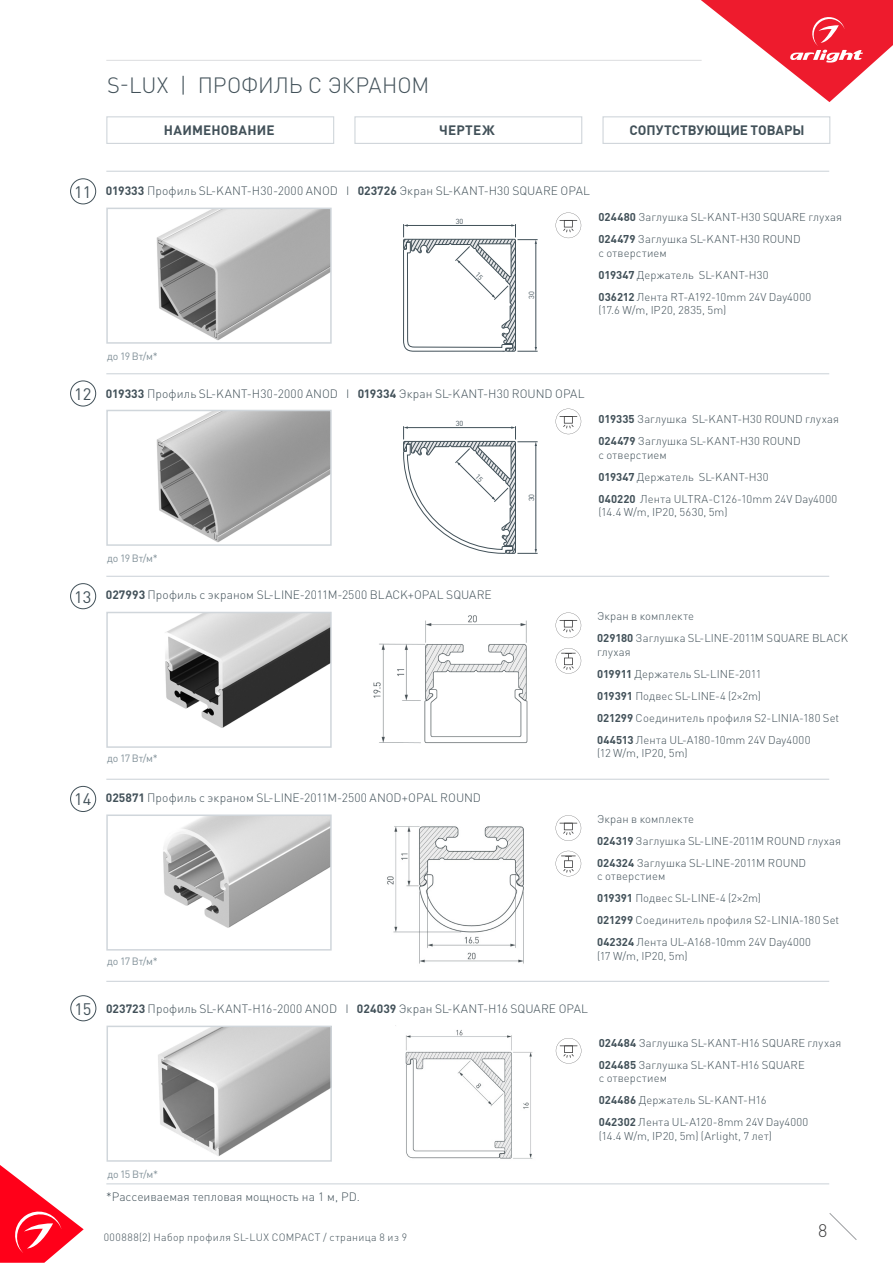
<style>
.page{position:relative;width:893px;height:1263px;background:#fff}
.page>*{position:absolute;margin:0;border:0;box-sizing:border-box;transform-origin:0 0}
.t1{font:300 21.9px "DIN Pro";letter-spacing:-.005em;color:#425159}
.t2{font:300 18px "DIN Pro";color:#3e3e3f}
.t3{font:16.5px "DIN Pro";color:#425159}
.t4{font:700 13.5px "DIN Pro";letter-spacing:.005em;color:#425159}
.t5{font:300 12px "DIN Pro";letter-spacing:.005em;color:#425159}
.t6{font:300 11.25px/13.5px "DIN Pro";letter-spacing:.01em;color:#425159}
.t7{font:300 10.5px "DIN Pro";letter-spacing:.035em;color:#425159}
.t8{font:10.5px "DIN Pro";letter-spacing:-.015em;color:#83929a}
.t9{font:7.35px "DIN Pro";letter-spacing:-.025em;color:#425159}
.s1{font-weight:700}
</style>
<div class="page">
<svg style="left:829px;top:1213px;width:28px;height:27px"></svg>
<div style="left:106px;top:116px;width:228px;height:28px;border:1px solid #d0d6db"></div>
<div style="left:354px;top:116px;width:228px;height:28px;border:1px solid #d0d6db"></div>
<div style="left:602px;top:116px;width:228px;height:28px;border:1px solid #d0d6db"></div>
<hr style="left:106px;top:171px;width:723px;height:1px;background:#d0d6db">
<hr style="left:106px;top:373px;width:723px;height:1px;background:#d0d6db">
<hr style="left:106px;top:576px;width:723px;height:1px;background:#d0d6db">
<hr style="left:106px;top:779px;width:723px;height:1px;background:#d0d6db">
<hr style="left:106px;top:981px;width:723px;height:1px;background:#d0d6db">
<hr style="left:106px;top:1183px;width:723px;height:1px;background:#d0d6db">
<svg style="left:0;top:1165px;width:84px;height:98px"></svg>
<hr style="left:106px;top:60px;width:596px;height:1px;background:#dcdddf">
<svg style="left:701px;top:0;width:192px;height:102px"></svg>
<svg style="left:556px;top:213px;width:25px;height:25px"></svg>
<svg style="left:556px;top:409px;width:25px;height:25px"></svg>
<svg style="left:556px;top:612px;width:25px;height:26px"></svg>
<svg style="left:556px;top:815px;width:25px;height:26px"></svg>
<img style="left:373px;top:616px;width:155px;height:128px">
<img style="left:387px;top:826px;width:137px;height:138px">
<img style="left:156px;top:211px;width:173px;height:130px">
<div style="left:106px;top:208px;width:226px;height:136px;border:2px solid #d0d6db"></div>
<img style="left:156px;top:413px;width:173px;height:130px">
<div style="left:106px;top:410px;width:226px;height:136px;border:2px solid #d0d6db"></div>
<img style="left:165px;top:615px;width:164px;height:113px">
<div style="left:106px;top:612px;width:226px;height:136px;border:2px solid #d0d6db"></div>
<img style="left:163px;top:817px;width:166px;height:111px">
<div style="left:106px;top:814px;width:226px;height:136px;border:2px solid #d0d6db"></div>
<svg style="left:556px;top:648px;width:25px;height:26px"></svg>
<svg style="left:556px;top:851px;width:25px;height:25px"></svg>
<div style="left:70px;top:583px;width:26px;height:26px;border:1px solid #425159;border-radius:50%"></div>
<div style="left:70px;top:786px;width:26px;height:26px;border:1px solid #425159;border-radius:50%"></div>
<div style="left:70px;top:179px;width:26px;height:25px;border:1px solid #425159;border-radius:50%"></div>
<div style="left:70px;top:381px;width:26px;height:25px;border:1px solid #425159;border-radius:50%"></div>
<svg style="left:556px;top:1038px;width:25px;height:25px"></svg>
<img style="left:405px;top:1030px;width:128px;height:129px">
<img style="left:158px;top:1029px;width:171px;height:127px">
<div style="left:107px;top:1026px;width:225px;height:136px;border:2px solid #d0d6db"></div>
<div style="left:71px;top:995px;width:25px;height:26px;border:1px solid #425159;border-radius:50%"></div>
<svg style="left:403px;top:224px;width:135px;height:128px"></svg>
<svg style="left:403px;top:426px;width:135px;height:128px"></svg>
<p class="t1" style="left:107px;top:71px;width:323px">S-LUX | ПРОФИЛЬ С ЭКРАНОМ</p>
<p class="t4" style="left:164px;top:121px;width:112px">НАИМЕНОВАНИЕ</p>
<p class="t4" style="left:439px;top:121px;width:57px">ЧЕРТЕЖ</p>
<p class="t4" style="left:629px;top:121px;width:177px">СОПУТСТВУЮЩИЕ ТОВАРЫ</p>
<p class="t3" style="left:74px;top:180px;width:19px">11</p>
<p class="t5" style="left:106px;top:183px;width:486px"><span class="s1">019333</span> Профиль SL-KANT-H30-2000 ANOD I <span class="s1">023726</span> Экран SL-KANT-H30 SQUARE OPAL</p>
<p class="t9" style="left:456px;top:216px;width:9px">30</p>
<p class="t9" style="left:527px;top:299px;width:9px;rotate:-90deg">30</p>
<p class="t6" style="left:598px;top:210px;width:245px"><span class="s1">024480</span> Заглушка SL-KANT-H30 SQUARE глухая</p>
<p class="t6" style="left:598px;top:232px;width:204px"><span class="s1">024479</span> Заглушка SL-KANT-H30 ROUND с отверстием</p>
<p class="t6" style="left:598px;top:267px;width:172px"><span class="s1">019347</span> Держатель SL-KANT-H30</p>
<p class="t6" style="left:598px;top:289px;width:214px"><span class="s1">036212</span> Лента RT-A192-10mm 24V Day4000 (17.6 W/m, IP20, 2835, 5m)</p>
<p class="t8" style="left:107px;top:349px;width:52px">до 19 Вт/м*</p>
<p class="t3" style="left:74px;top:383px;width:19px">12</p>
<p class="t5" style="left:106px;top:385px;width:480px"><span class="s1">019333</span> Профиль SL-KANT-H30-2000 ANOD I <span class="s1">019334</span> Экран SL-KANT-H30 ROUND OPAL</p>
<p class="t9" style="left:456px;top:419px;width:9px">30</p>
<p class="t9" style="left:527px;top:501px;width:9px;rotate:-90deg">30</p>
<p class="t6" style="left:598px;top:412px;width:242px"><span class="s1">019335</span> Заглушка SL-KANT-H30 ROUND глухая</p>
<p class="t6" style="left:598px;top:434px;width:204px"><span class="s1">024479</span> Заглушка SL-KANT-H30 ROUND с отверстием</p>
<p class="t6" style="left:598px;top:469px;width:172px"><span class="s1">019347</span> Держатель SL-KANT-H30</p>
<p class="t6" style="left:598px;top:491px;width:240px"><span class="s1">040220</span> Лента ULTRA-C126-10mm 24V Day4000 (14.4 W/m, IP20, 5630, 5m)</p>
<p class="t8" style="left:107px;top:551px;width:52px">до 19 Вт/м*</p>
<p class="t3" style="left:74px;top:585px;width:19px">13</p>
<p class="t5" style="left:106px;top:587px;width:387px"><span class="s1">027993</span> Профиль с экраном SL-LINE-2011M-2500 BLACK+OPAL SQUARE</p>
<p class="t8" style="left:107px;top:751px;width:52px">до 17 Вт/м*</p>
<p class="t6" style="left:597px;top:609px;width:99px">Экран в комплекте</p>
<p class="t6" style="left:597px;top:631px;width:252px"><span class="s1">029180</span> Заглушка SL-LINE-2011M SQUARE BLACK глухая</p>
<p class="t6" style="left:597px;top:666px;width:166px"><span class="s1">019911</span> Держатель SL-LINE-2011</p>
<p class="t6" style="left:597px;top:688px;width:165px"><span class="s1">019391</span> Подвес SL-LINE-4 (2×2m)</p>
<p class="t6" style="left:597px;top:710px;width:243px"><span class="s1">021299</span> Соединитель профиля S2-LINIA-180 Set</p>
<p class="t6" style="left:597px;top:732px;width:215px"><span class="s1">044513</span> Лента UL-A180-10mm 24V Day4000 (12 W/m, IP20, 5m)</p>
<p class="t3" style="left:74px;top:788px;width:19px">14</p>
<p class="t5" style="left:106px;top:789px;width:377px"><span class="s1">025871</span> Профиль с экраном SL-LINE-2011M-2500 ANOD+OPAL ROUND</p>
<p class="t8" style="left:107px;top:954px;width:52px">до 17 Вт/м*</p>
<p class="t6" style="left:597px;top:811px;width:99px">Экран в комплекте</p>
<p class="t6" style="left:597px;top:833px;width:246px"><span class="s1">024319</span> Заглушка SL-LINE-2011M ROUND глухая</p>
<p class="t6" style="left:597px;top:855px;width:211px"><span class="s1">024324</span> Заглушка SL-LINE-2011M ROUND с отверстием</p>
<p class="t6" style="left:597px;top:891px;width:165px"><span class="s1">019391</span> Подвес SL-LINE-4 (2×2m)</p>
<p class="t6" style="left:597px;top:913px;width:243px"><span class="s1">021299</span> Соединитель профиля S2-LINIA-180 Set</p>
<p class="t6" style="left:597px;top:935px;width:215px"><span class="s1">042324</span> Лента UL-A168-10mm 24V Day4000 (17 W/m, IP20, 5m)</p>
<p class="t3" style="left:74px;top:997px;width:19px">15</p>
<p class="t5" style="left:106px;top:1001px;width:483px"><span class="s1">023723</span> Профиль SL-KANT-H16-2000 ANOD I <span class="s1">024039</span> Экран SL-KANT-H16 SQUARE OPAL</p>
<p class="t8" style="left:107px;top:1167px;width:52px">до 15 Вт/м*</p>
<p class="t5" style="left:106px;top:1188px;width:255px">*Рассеиваемая тепловая мощность на 1 м, PD.</p>
<p class="t7" style="left:104px;top:1230px;width:305px">000888(2) Набор профиля SL-LUX COMPACT / страница 8 из 9</p>
<p class="t6" style="left:599px;top:1035px;width:244px"><span class="s1">024484</span> Заглушка SL-KANT-H16 SQUARE глухая</p>
<p class="t6" style="left:599px;top:1057px;width:208px"><span class="s1">024485</span> Заглушка SL-KANT-H16 SQUARE с отверстием</p>
<p class="t6" style="left:599px;top:1093px;width:169px"><span class="s1">024486</span> Держатель SL-KANT-H16</p>
<p class="t6" style="left:599px;top:1115px;width:211px"><span class="s1">042302</span> Лента UL-A120-8mm 24V Day4000 (14.4 W/m, IP20, 5m) (Arlight, 7 лет)</p>
<h2 class="t2" style="left:818px;top:1218px;width:11px">8</h2>
</div>
